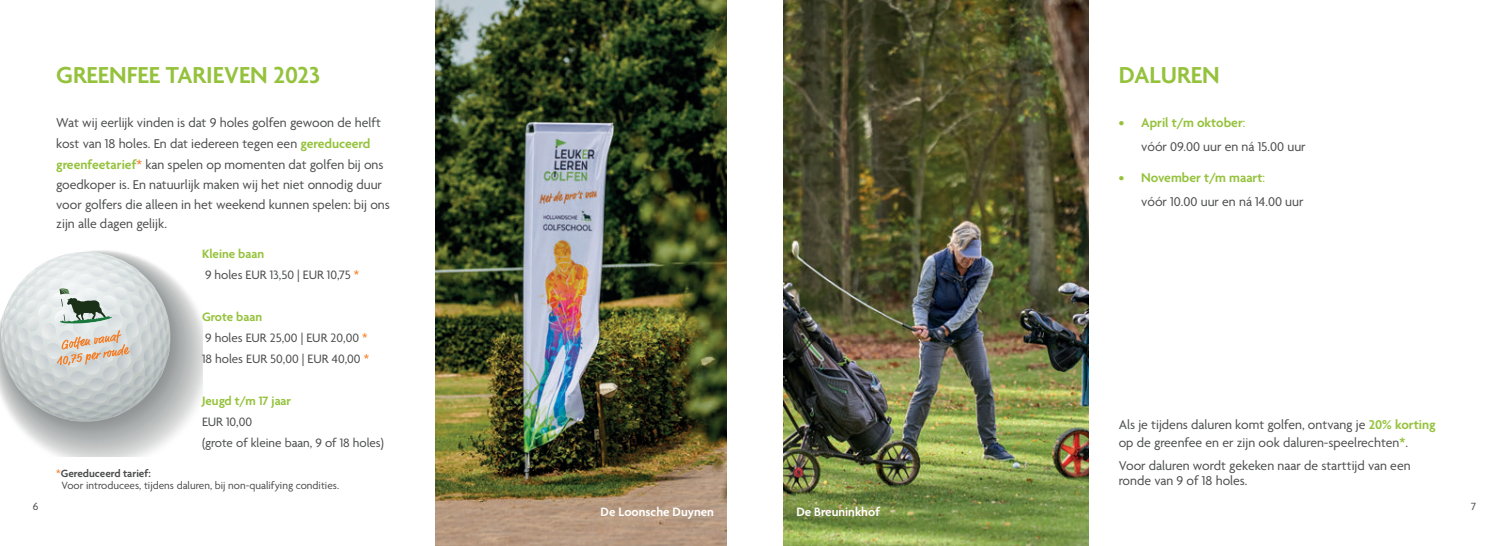
<style>
.page{position:relative;width:1510px;height:546px;background:#fff}
.page>*{position:absolute;margin:0;border:0;box-sizing:border-box;transform-origin:0 0}
.t1{font:600 25px "Agenda";color:#95c23c}
.t2{font:13.75px/23.1px "Agenda";color:#4b4c4d}
.t3{font:13.12px/20.9px "Agenda";color:#4b4c4d}
.t4{font:600 13.12px "Agenda";color:#fff}
.t5{font:600 13.12px "Agenda";color:#95c23c}
.t6{font:11.25px/12.5px "Agenda";color:#4b4c4d}
.s1{font-weight:600;color:#95c23c}
.s2{color:#f47b21}
.s3{font-weight:600}
.s4{color:#95c23c}
</style>
<div class="page">
<svg style="left:0;top:276px;width:192px;height:171px"></svg>
<svg style="left:1px;top:252px;width:169px;height:170px;background:#cdd1cf"></svg>
<img style="left:436px;top:0;width:290px;height:546px">
<img style="left:784px;top:0;width:304px;height:546px">
<h1 class="t1" style="left:56px;top:62px;width:265px">GREENFEE TARIEVEN 2023</h1>
<p class="t2" style="left:56px;top:113px;width:329px;line-height:21px">Wat wij eerlijk vinden is dat 9 holes golfen gewoon de helft kost van 18 holes. En dat iedereen tegen een <span class="s1">gereduceerd greenfeetarief</span><span class="s2">*</span> kan spelen op momenten dat golfen bij ons</p>
<p class="t2" style="left:56px;top:175px;width:335px;line-height:19.8px">goedkoper is. En natuurlijk maken wij het niet onnodig duur voor golfers die alleen in het weekend kunnen spelen: bij ons zijn alle dagen gelijk.</p>
<p class="t3" style="left:202px;top:244px;width:159px"><span class="s1">Kleine baan<br></span>9 holes EUR 13,50 | EUR 10,75 <span class="s2">*</span></p>
<p class="t3" style="left:202px;top:307px;width:169px"><span class="s1">Grote baan<br></span>9 holes EUR 25,00 | EUR 20,00 <span class="s2">*<br></span>18 holes EUR 50,00 | EUR 40,00 <span class="s2">*</span></p>
<p class="t5" style="left:202px;top:393px;width:91px">Jeugd t/m 17 jaar</p>
<p class="t3" style="left:202px;top:412px;width:183px">EUR 10,00<br>(grote of kleine baan, 9 of 18 holes)</p>
<p class="t6" style="left:61px;top:467px;width:279px;text-indent:-5px"><span class="s2">*</span><span class="s3">Gereduceerd tarief:<br></span>Voor introducees, tijdens daluren, bij non-qualifying condities.</p>
<h1 class="t1" style="left:1118px;top:62px;width:102px">DALUREN</h1>
<p class="t2" style="left:1141px;top:112px;width:166px;text-indent:-22px"><span class="s1">• April t/m oktober</span><span class="s4">:<br></span>vóór 09.00 uur en ná 15.00 uur</p>
<p class="t2" style="left:1141px;top:167px;width:164px;text-indent:-22px"><span class="s1">• November t/m maart</span><span class="s4">:<br></span>vóór 10.00 uur en ná 14.00 uur</p>
<p class="t2" style="left:1118px;top:417px;width:318px;line-height:17.5px">Als je tijdens daluren komt golfen, ontvang je <span class="s1">20% korting </span>op de greenfee en er zijn ook daluren-speelrechten<span class="s1">*</span>.</p>
<p class="t2" style="left:1118px;top:459px;width:293px;line-height:15px">Voor daluren wordt gekeken naar de starttijd van een ronde van 9 of 18 holes.</p>
<p class="t6" style="left:33px;top:501px;width:7px">6</p>
<p class="t6" style="left:1470px;top:501px;width:7px">7</p>
<p class="t4" style="left:600px;top:505px;width:115px">De Loonsche Duynen</p>
<p class="t4" style="left:796px;top:505px;width:85px">De Breuninkhof</p>
</div>
